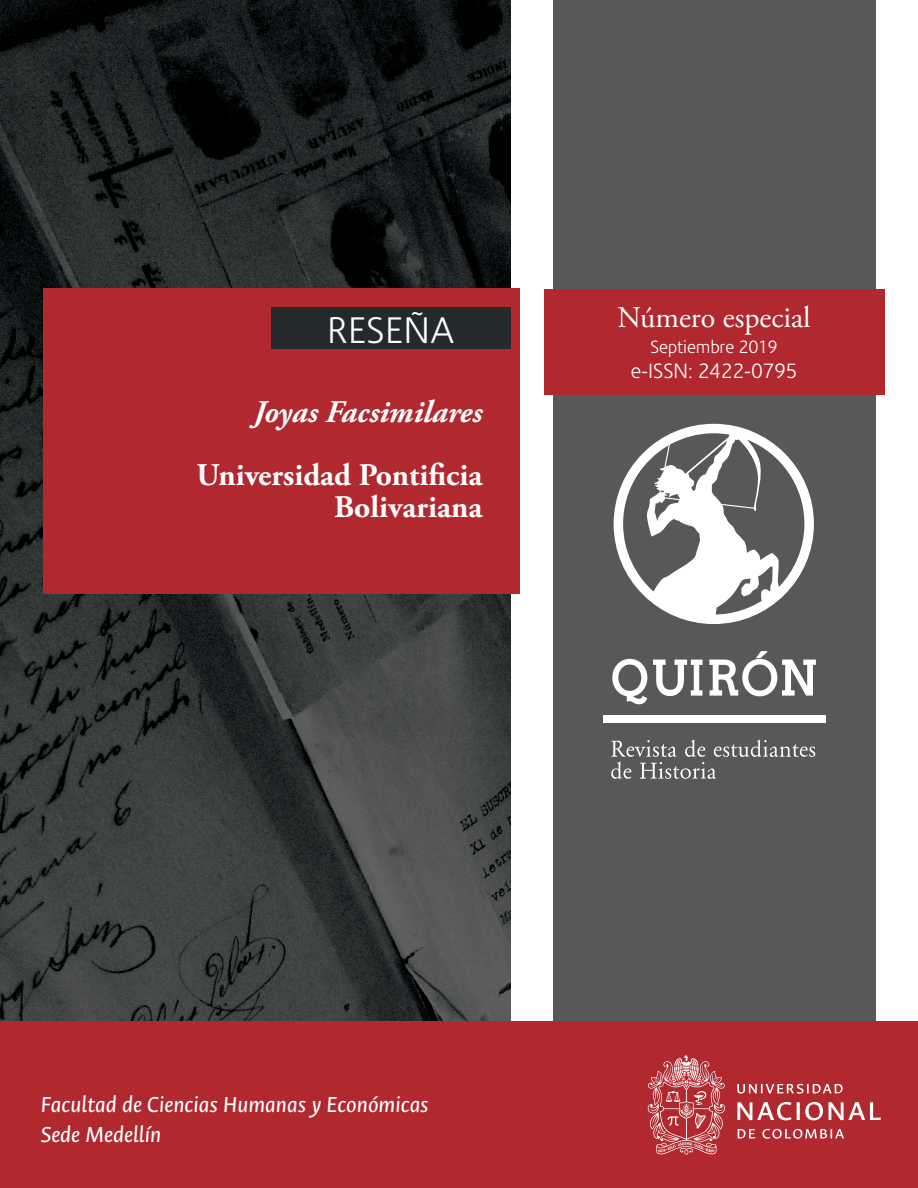
<style>
.page{position:relative;width:918px;height:1188px;background:#fff}
.page>*{position:absolute;margin:0;border:0;box-sizing:border-box;transform-origin:0 0}
.t1{font:300 37.5px "Corisande";letter-spacing:.015em;color:#fff}
.t2{font:700 31.5px/31.5px "Adobe Garamond Pro";color:#fff;text-align:right}
.t3{font:italic 700 31.5px "Adobe Garamond Pro";color:#fff}
.t4{font:30px "Adobe Garamond Pro";color:#fff}
.t5{font:italic 24.3px/30px "Ancizar Sans";color:#fff}
.t6{font:300 21px "Corisande";color:#fff}
.t7{font:300 18px "Corisande";letter-spacing:-.01em;color:#fff}
</style>
<div class="page">
<img style="left:0;top:0;width:510px;height:1021px">
<div style="left:553px;top:0;width:322px;height:1037px;background:#57585a"></div>
<div style="left:544px;top:289px;width:340px;height:106px;background:#b1282e"></div>
<div style="left:44px;top:289px;width:476px;height:305px;background:#b1282e"></div>
<svg style="left:614px;top:424px;width:200px;height:200px"></svg>
<div style="left:603px;top:715px;width:222px;height:8px;background:#fff"></div>
<svg style="left:709px;top:651px;width:107px;height:45px"></svg>
<svg style="left:653px;top:660px;width:50px;height:36px"></svg>
<svg style="left:612px;top:659px;width:35px;height:45px"></svg>
<svg style="left:611px;top:740px;width:204px;height:39px"></svg>
<div style="left:0;top:1021px;width:918px;height:167px;background:#b1282e"></div>
<svg style="left:737px;top:1084px;width:106px;height:10px"></svg>
<svg style="left:737px;top:1102px;width:144px;height:18px"></svg>
<svg style="left:738px;top:1129px;width:17px;height:9px"></svg>
<svg style="left:762px;top:1129px;width:82px;height:10px"></svg>
<svg style="left:648px;top:1055px;width:77px;height:100px"></svg>
<div style="left:271px;top:308px;width:239px;height:41px;background:#24292c"></div>
<h1 class="t1" style="left:327px;top:311px;width:128px">RESEÑA</h1>
<p class="t3" style="left:254px;top:394px;width:230px">Joyas Facsimilares</p>
<p class="t2" style="left:196px;top:460px;width:288px">Universidad Pontificia<br>Bolivariana</p>
<p class="t4" style="left:618px;top:300px;width:195px">Número especial</p>
<p class="t7" style="left:651px;top:337px;width:129px">Septiembre 2019</p>
<p class="t6" style="left:631px;top:360px;width:168px">e-ISSN: 2422-0795</p>
<p class="t5" style="left:41px;top:1090px;width:389px">Facultad de Ciencias Humanas y Económicas<br>Sede Medellín</p>
</div>
